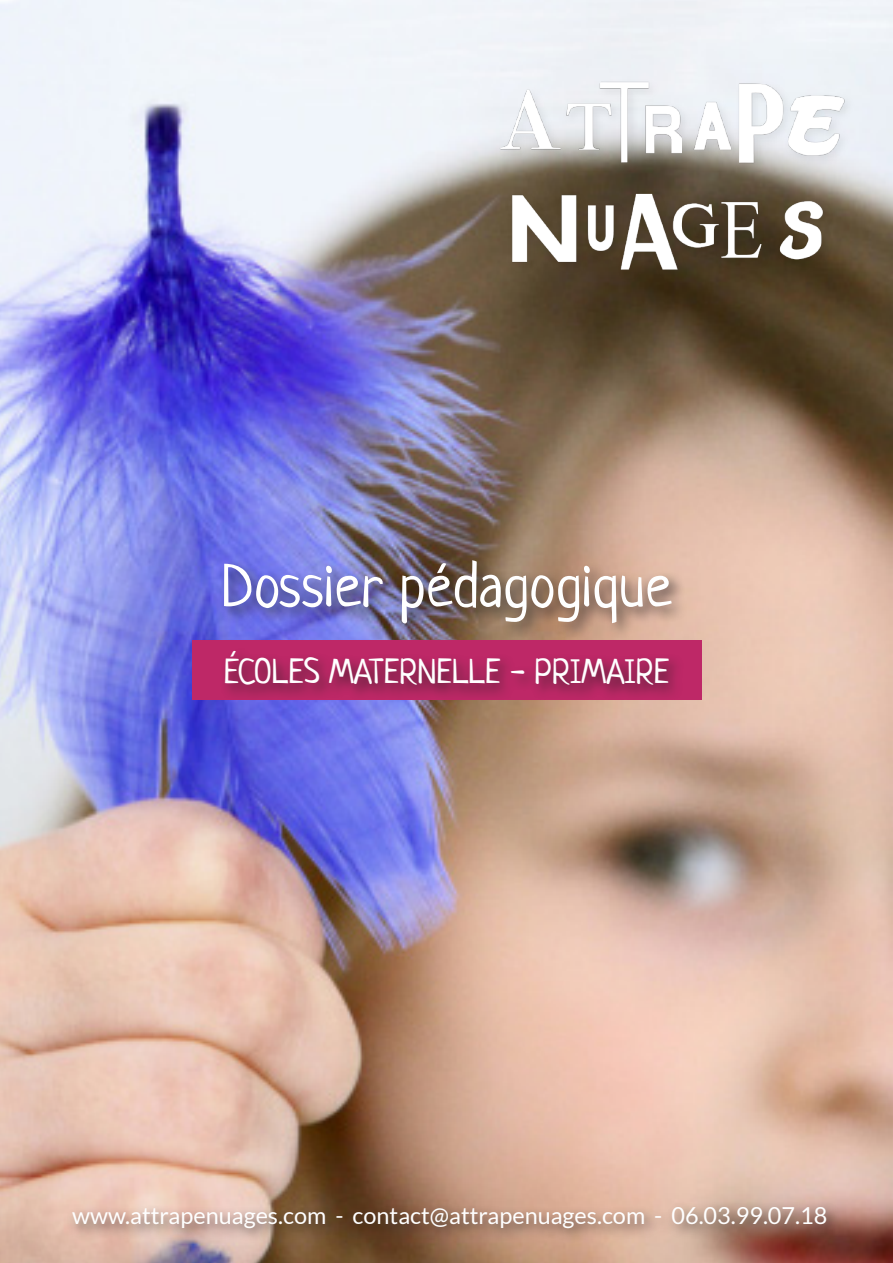
<style>
.page{position:relative;width:893px;height:1263px;background:#fff}
.page>*{position:absolute;margin:0;border:0;box-sizing:border-box;transform-origin:0 0}
.Titre_et_sous-titre{font:60px "Neucha";color:#fff}
.Titre_et_sous-titre-2{font:34.5px "Neucha";color:#fff}
.t1{font:23.4px "Lato";color:#fff}
</style>
<div class="page">
<img style="left:0;top:0;width:893px;height:1263px">
<div style="left:192px;top:640px;width:509px;height:59px;background:#be2867"></div>
<div style="left:219px;top:556px;width:469px;height:146px;background:#231f20;opacity:.75"></div>
<div style="left:66px;top:1201px;width:775px;height:43px;background:#231f20;opacity:.75"></div>
<img style="left:487px;top:66px;width:371px;height:224px">
<p class="Titre_et_sous-titre" style="left:222px;top:549px;width:451px">Dossier pédagogique</p>
<p class="Titre_et_sous-titre-2" style="left:224px;top:650px;width:447px">ÉCOLES MATERNELLE - PRIMAIRE</p>
<p class="t1" style="left:72px;top:1203px;width:757px">www.attrapenuages.com - contact@attrapenuages.com - 06.03.99.07.18</p>
</div>
